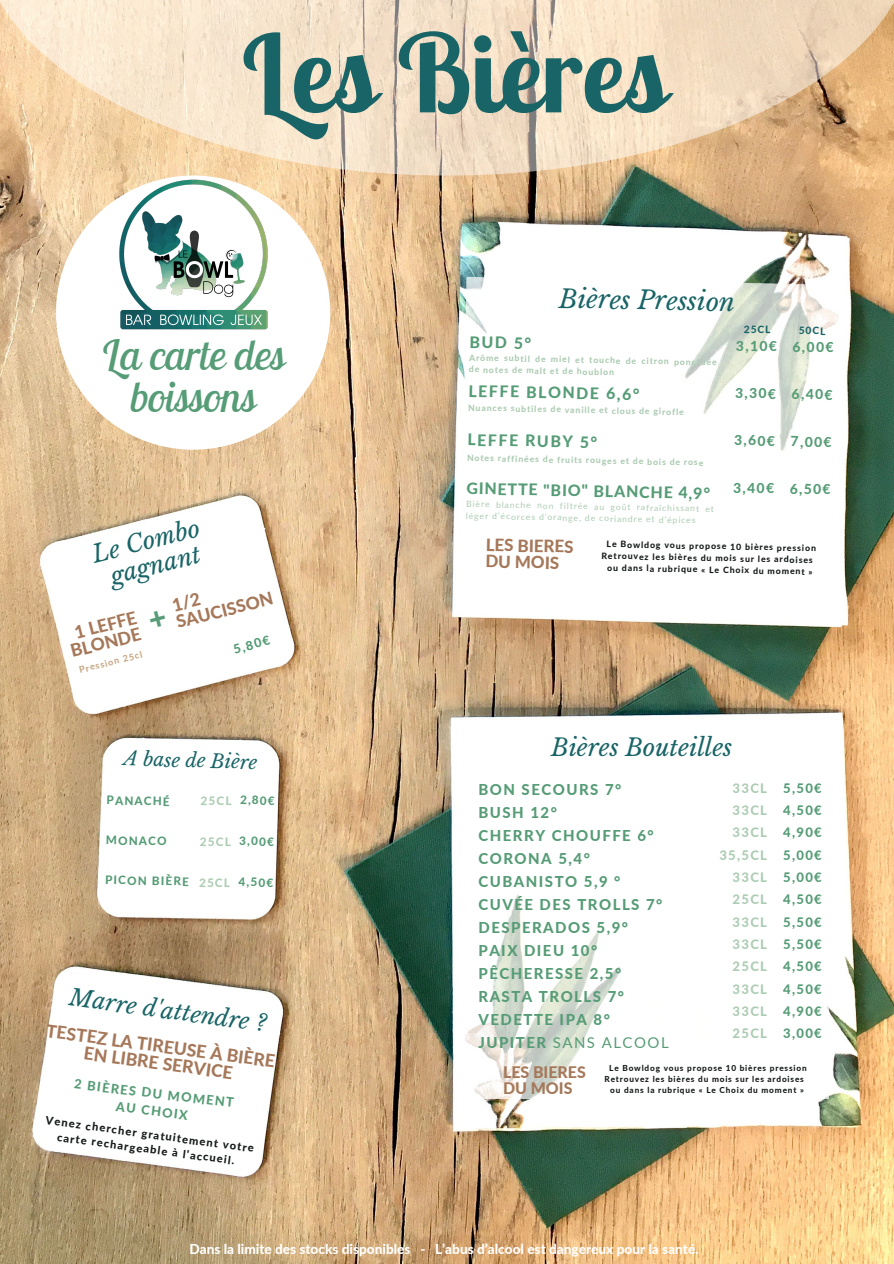
<style>
.page{position:relative;width:894px;height:1264px;background:#fff}
.page>*{position:absolute;margin:0;border:0;box-sizing:border-box;transform-origin:0 0}
.t1{font:700 108.15px "Lobster Two";color:#196466}
.t2{font:italic 42.3px/41.7px "Lobster Two";color:#569c76;text-align:center}
.t3{font:italic 25.35px "Libre Baskerville";color:#196466}
.t4{font:italic 23.85px "Libre Baskerville";color:#196466}
.t5{font:italic 22.8px "Libre Baskerville";color:#196466}
.t6{font:italic 19.05px "Libre Baskerville";color:#196466}
.t7{font:800 17.55px/17.1px "Lato";color:#a6785a;text-align:center}
.t8{font:800 16.95px/16.5px "Lato";color:#a6785a}
.t9{font:800 15.9px "Lato";color:#569c76}
.t10{font:800 15.9px/15.6px "Lato";color:#a6785a}
.t11{font:800 15px "Lato";letter-spacing:.1em;color:#569c76}
.t12{font:15px "Lato";letter-spacing:.1em;color:#569c76}
.t13{font:800 13.8px "Lato";color:#569c76}
.t14{font:800 13.65px "Lato";color:#fff}
.t15{font:800 13.05px "Lato";letter-spacing:.1em;color:#569c76}
.t16{font:800 13.05px "Lato";letter-spacing:.1em;color:#adccb3}
.t17{font:800 12.9px/17.5px "Lato";color:#569c76;text-align:center}
.t18{font:800 12.75px "Lato";color:#569c76}
.t19{font:800 11.7px "Lato";color:#569c76}
.t20{font:800 11.7px "Lato";color:#adccb3}
.t21{font:800 11.1px/15px "Lato";color:#151b18;text-align:center}
.t22{font:800 10.2px "Lato";color:#196466}
.t23{font:800 9px "Lato";color:#c8aa86}
.t24{font:800 8.7px/11.6px "Lato";color:#adccb3}
.t25{font:800 8.7px "Lato";color:#151b18}
.t26{font:8.7px/11.7px "Lato";color:#adccb3}
.t27{font:800 8.25px "Lato";letter-spacing:.1em;color:#151b18}
.s1{font-weight:800}
</style>
<div class="page">
<img style="left:0;top:175px;width:893px;height:1088px">
<svg style="left:56px;top:175px;width:274px;height:274px"></svg>
<img style="left:86px;top:175px;width:214px;height:187px">
<svg style="left:459px;top:277px;width:384px;height:311px"></svg>
<svg style="left:510px;top:449px;width:223px;height:7px"></svg>
<div style="left:463px;top:772px;width:365px;height:327px;background:#fff"></div>
<svg style="left:73px;top:644px;width:204px;height:54px"></svg>
<svg style="left:46px;top:1129px;width:209px;height:31px"></svg>
<svg style="left:0;top:0;width:893px;height:175px;background:#efd6b8"></svg>
<svg style="left:148px;top:592px;width:53px;height:36px"></svg>
<p class="t1" style="left:241px;top:4px;width:424px">Les Bières</p>
<p class="t2" style="left:101px;top:334px;width:185px">La carte des boissons</p>
<p class="t4" style="left:89px;top:540px;width:111px;rotate:-14deg">Le Combo</p>
<p class="t4" style="left:107px;top:562px;width:93px;rotate:-14deg">gagnant</p>
<p class="t7" style="left:64px;top:625px;width:73px;rotate:-14deg">1 LEFFE<br>BLONDE</p>
<p class="t7" style="left:174px;top:613px;width:100px;rotate:-14deg">SAUCISSON</p>
<p class="t18" style="left:231px;top:641px;width:39px;rotate:-15deg">5,80€</p>
<p class="t23" style="left:78px;top:664px;width:66px;rotate:-14deg">Pression 25cl</p>
<p class="t6" style="left:124px;top:746px;width:135px;rotate:2deg">A base de Bière</p>
<p class="t20" style="left:201px;top:793px;width:32px;rotate:1deg">25CL</p>
<p class="t20" style="left:200px;top:834px;width:32px;rotate:1deg">25CL</p>
<p class="t20" style="left:199px;top:875px;width:32px;rotate:1deg">25CL</p>
<p class="t19" style="left:107px;top:793px;width:65px;rotate:1deg">PANACHÉ</p>
<p class="t19" style="left:106px;top:832px;width:62px;rotate:1deg">MONACO</p>
<p class="t19" style="left:105px;top:872px;width:85px;rotate:1deg">PICON BIÈRE</p>
<p class="t19" style="left:240px;top:792px;width:36px;rotate:1deg">2,80€</p>
<p class="t19" style="left:239px;top:833px;width:36px;rotate:1deg">3,00€</p>
<p class="t19" style="left:239px;top:874px;width:36px;rotate:1deg">4,50€</p>
<p class="t5" style="left:72px;top:982px;width:200px;rotate:8deg">Marre d'attendre ?</p>
<p class="t7" style="left:48px;top:1021px;width:232px;rotate:8deg">TESTEZ LA TIREUSE À BIÈRE<br>EN LIBRE SERVICE</p>
<p class="t17" style="left:75px;top:1074px;width:162px;rotate:7deg">2 BIÈRES DU MOMENT<br>AU CHOIX</p>
<p class="t21" style="left:47px;top:1111px;width:211px;rotate:8deg">Venez chercher gratuitement votre carte rechargeable à l'accueil.</p>
<p class="t3" style="left:559px;top:283px;width:177px;rotate:1deg">Bières Pression</p>
<p class="t22" style="left:743px;top:323px;width:28px;rotate:1deg">25CL</p>
<p class="t22" style="left:798px;top:324px;width:28px;rotate:1deg">50CL</p>
<p class="t13" style="left:736px;top:337px;width:42px;rotate:1deg">3,10€</p>
<p class="t13" style="left:735px;top:384px;width:42px;rotate:1deg">3,30€</p>
<p class="t13" style="left:734px;top:431px;width:42px;rotate:1deg">3,60€</p>
<p class="t13" style="left:733px;top:479px;width:42px;rotate:1deg">3,40€</p>
<p class="t9" style="left:469px;top:332px;width:63px;rotate:1deg">BUD 5°</p>
<p class="t9" style="left:468px;top:381px;width:173px;rotate:1deg">LEFFE BLONDE 6,6°</p>
<p class="t9" style="left:467px;top:430px;width:131px;rotate:1deg">LEFFE RUBY 5°</p>
<p class="t9" style="left:466px;top:478px;width:245px;rotate:1deg">GINETTE "BIO" BLANCHE 4,9°</p>
<p class="t25" style="left:606px;top:539px;width:211px;rotate:1deg">Le Bowldog vous propose 10 bières pression</p>
<p class="t25" style="left:601px;top:550px;width:213px;rotate:1deg">Retrouvez les bières du mois sur les ardoises</p>
<p class="t25" style="left:607px;top:562px;width:207px;rotate:1deg">ou dans la rubrique « Le Choix du moment »</p>
<p class="t13" style="left:792px;top:338px;width:42px;rotate:1deg">6,00€</p>
<p class="t13" style="left:791px;top:385px;width:42px;rotate:1deg">6,40€</p>
<p class="t13" style="left:790px;top:433px;width:42px;rotate:1deg">7,00€</p>
<p class="t13" style="left:789px;top:480px;width:42px;rotate:1deg">6,50€</p>
<p class="t24" style="left:469px;top:352px;width:249px;rotate:1deg">Arôme subtil de miel et touche de citron ponctuée de notes de malt et de houblon</p>
<p class="t24" style="left:468px;top:402px;width:217px;rotate:1deg">Nuances subtiles de vanille et clous de girofle</p>
<p class="t24" style="left:467px;top:452px;width:238px;rotate:1deg">Notes raffinées de fruits rouges et de bois de rose</p>
<p class="t26" style="left:466px;top:498px;width:249px;rotate:1deg">Bière blanche non filtrée au goût rafraîchissant et léger d’écorces d’orange, de coriandre et d’épices</p>
<p class="t8" style="left:486px;top:536px;width:89px;rotate:1deg">LES BIERES<br>DU MOIS</p>
<p class="t4" style="left:551px;top:732px;width:182px">Bières Bouteilles</p>
<p class="t16" style="left:732px;top:779px;width:36px">33CL</p>
<p class="t16" style="left:732px;top:802px;width:36px">33CL</p>
<p class="t16" style="left:732px;top:824px;width:36px">33CL</p>
<p class="t16" style="left:719px;top:846px;width:49px">35,5CL</p>
<p class="t16" style="left:732px;top:869px;width:36px">33CL</p>
<p class="t16" style="left:732px;top:891px;width:36px">25CL</p>
<p class="t16" style="left:732px;top:913px;width:36px">33CL</p>
<p class="t16" style="left:732px;top:936px;width:36px">33CL</p>
<p class="t16" style="left:732px;top:958px;width:36px">25CL</p>
<p class="t16" style="left:732px;top:980px;width:36px">33CL</p>
<p class="t16" style="left:732px;top:1002px;width:36px">33CL</p>
<p class="t16" style="left:732px;top:1025px;width:36px">25CL</p>
<p class="t15" style="left:783px;top:779px;width:40px">5,50€</p>
<p class="t15" style="left:783px;top:802px;width:40px">4,50€</p>
<p class="t15" style="left:783px;top:824px;width:40px">4,90€</p>
<p class="t15" style="left:783px;top:846px;width:40px">5,00€</p>
<p class="t15" style="left:783px;top:869px;width:40px">5,00€</p>
<p class="t15" style="left:783px;top:891px;width:40px">4,50€</p>
<p class="t15" style="left:783px;top:913px;width:40px">5,50€</p>
<p class="t15" style="left:783px;top:936px;width:40px">5,50€</p>
<p class="t15" style="left:783px;top:958px;width:40px">4,50€</p>
<p class="t15" style="left:783px;top:980px;width:40px">4,50€</p>
<p class="t15" style="left:783px;top:1002px;width:40px">4,90€</p>
<p class="t15" style="left:783px;top:1025px;width:40px">3,00€</p>
<p class="t11" style="left:478px;top:780px;width:144px">BON SECOURS 7°</p>
<p class="t11" style="left:478px;top:803px;width:80px">BUSH 12°</p>
<p class="t11" style="left:478px;top:826px;width:177px">CHERRY CHOUFFE 6°</p>
<p class="t11" style="left:478px;top:849px;width:113px">CORONA 5,4°</p>
<p class="t11" style="left:478px;top:872px;width:143px">CUBANISTO 5,9 °</p>
<p class="t11" style="left:478px;top:895px;width:185px">CUVÉE DES TROLLS 7°</p>
<p class="t11" style="left:478px;top:918px;width:151px">DESPERADOS 5,9°</p>
<p class="t11" style="left:478px;top:941px;width:120px">PAIX DIEU 10°</p>
<p class="t11" style="left:478px;top:964px;width:144px">PÊCHERESSE 2,5°</p>
<p class="t11" style="left:478px;top:987px;width:147px">RASTA TROLLS 7°</p>
<p class="t11" style="left:478px;top:1010px;width:133px">VEDETTE IPA 8°</p>
<p class="t12" style="left:478px;top:1033px;width:192px"><span class="s1">JUPITER</span> SANS ALCOOL</p>
<p class="t27" style="left:609px;top:1062px;width:199px">Le Bowldog vous propose 10 bières pression</p>
<p class="t27" style="left:604px;top:1073px;width:201px">Retrouvez les bières du mois sur les ardoises</p>
<p class="t27" style="left:610px;top:1084px;width:195px">ou dans la rubrique « Le Choix du moment »</p>
<p class="t10" style="left:503px;top:1064px;width:84px">LES BIERES<br>DU MOIS</p>
<p class="t14" style="left:189px;top:1240px;width:510px">Dans la limite des stocks disponibles - L’abus d’alcool est dangereux pour la santé.</p>
</div>
